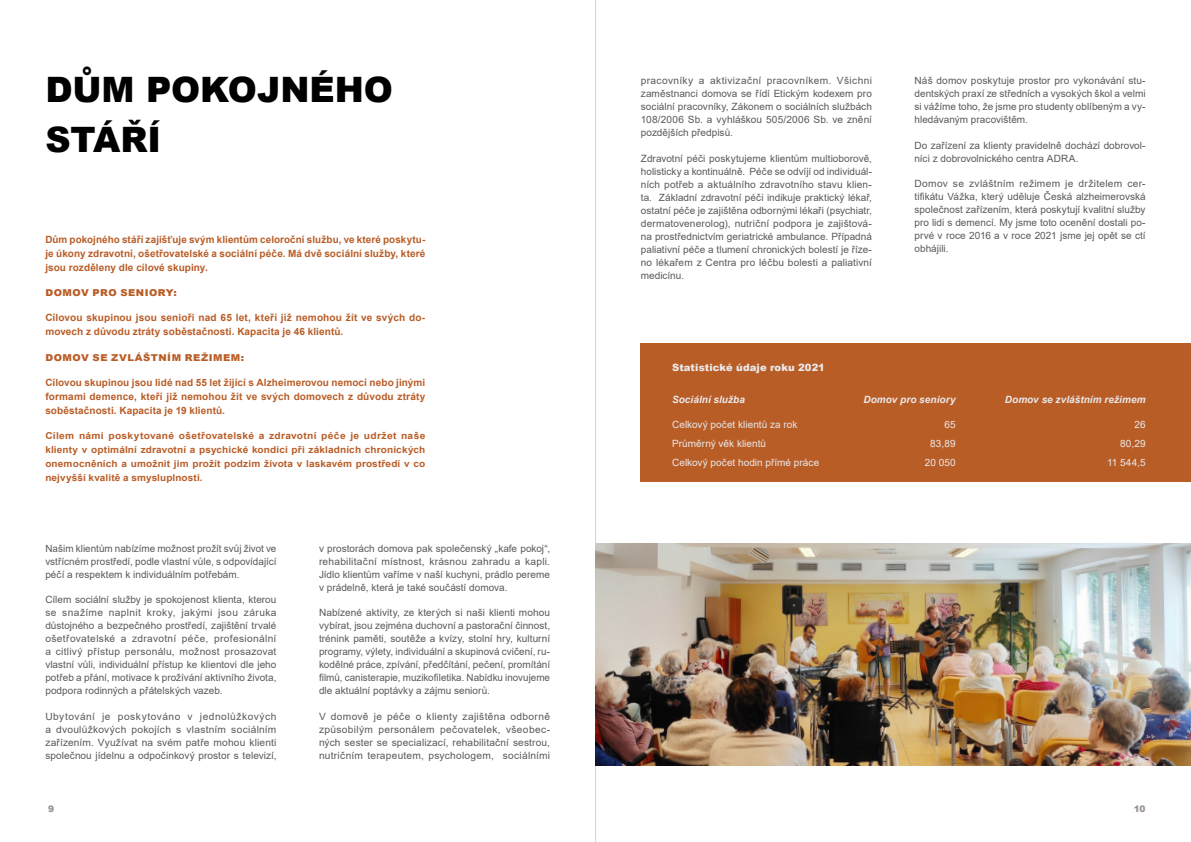
<style>
.page{position:relative;width:1191px;height:842px;background:#fff}
.page>*{position:absolute;margin:0;border:0;box-sizing:border-box;transform-origin:0 0}
.t1{font:900 35px/50.5px "Arial";letter-spacing:-.005em;color:#000}
.t2{font:10px/13px "Arial";letter-spacing:.005em;color:#58595b;text-align:justify}
.t3{font:700 10px/14px "Arial";letter-spacing:.01em;color:#b95d27;text-align:justify}
.t4{font:10px "Arial";letter-spacing:.005em;color:#e9e9ea}
.t5{font:italic 700 10px "Arial";letter-spacing:.005em;color:#e9e9ea}
.t6{font:10px "Arial";letter-spacing:.005em;color:#e6e7e8}
.t7{font:900 10px "Arial";letter-spacing:.01em;color:#e9e9ea}
.t8{font:700 9.5px/14px "Arial";letter-spacing:.01em;color:#b95d27;text-align:justify;scale:1.07 1}
.t9{font:900 9.5px "Arial";letter-spacing:.05em;color:#b95d27;scale:1.05 1}
.t10{font:900 9px "Arial";color:#98918f}
</style>
<div class="page">
<hr style="left:595px;top:0;width:1px;height:842px;background:#d1d3d4">
<img style="left:595px;top:544px;width:595px;height:221px">
<div style="left:641px;top:343px;width:550px;height:139px;background:#b95d27"></div>
<h1 class="t1" style="left:45px;top:63px;width:349px">DŮM POKOJNÉHO<br>STÁŘÍ</h1>
<p class="t3" style="left:45px;top:232px;width:381px">Dům pokojného stáří zajišťuje svým klientům celoroční službu, ve které poskytu&shy;je úkony zdravotní, ošetřovatelské a sociální péče. Má dvě sociální služby, které jsou rozděleny dle cílové skupiny.</p>
<p class="t9" style="left:46px;top:286px;width:126px">DOMOV PRO SENIORY:</p>
<p class="t3" style="left:45px;top:311px;width:381px">Cílovou skupinou jsou senioři nad 65 let, kteří již nemohou žít ve svých do&shy;movech z důvodu ztráty soběstačnosti. Kapacita je 46 klientů.</p>
<p class="t9" style="left:46px;top:350px;width:191px">DOMOV SE ZVLÁŠTNÍM REŽIMEM:</p>
<p class="t3" style="left:45px;top:376px;width:381px">Cílovou skupinou jsou lidé nad 55 let žijící s Alzheimerovou nemocí nebo jinými formami demence, kteří již nemohou žít ve svých domovech z důvodu ztráty soběstačnosti. Kapacita je 19 klientů.</p>
<p class="t8" style="left:45px;top:429px;width:356px">Cílem námi poskytované ošetřovatelské a zdravotní péče je udržet naše klienty v optimální zdravotní a psychické kondici při základních chronických onemocněních a umožnit jim prožít podzim života v laskavém prostředí v co nejvyšší kvalitě a smysluplnosti.</p>
<p class="t2" style="left:45px;top:542px;width:233px">Našim klientům nabízíme možnost prožít svůj život ve vstřícném prostředí, podle vlastní vůle, s odpovídající péčí a respektem k individuálním potřebám.</p>
<p class="t2" style="left:45px;top:593px;width:233px">Cílem sociální služby je spokojenost klienta, kterou se snažíme naplnit kroky, jakými jsou záruka důstojného a bezpečného prostředí, zajištění trvalé ošetřovatelské a zdravotní péče, profesionální a citlivý přístup personálu, možnost prosazovat vlastní vůli, individuální přístup ke klientovi dle jeho potřeb a přání, motivace k prožívání aktivního života, podpora rodinných a přátelských vazeb.</p>
<p class="t2" style="left:45px;top:710px;width:233px">Ubytování je poskytováno v jednolůžkových a dvoulůžkových pokojích s vlastním sociálním zařízením. Využívat na svém patře mohou klienti společnou jídelnu a odpočinkový prostor s televizí,</p>
<p class="t2" style="left:319px;top:542px;width:233px">v prostorách domova pak společenský „kafe pokoj“, rehabilitační místnost, krásnou zahradu a kapli.<br>Jídlo klientům vaříme v naší kuchyni, prádlo pereme v prádelně, která je také součástí domova.</p>
<p class="t2" style="left:319px;top:606px;width:233px">Nabízené aktivity, ze kterých si naši klienti mohou vybírat, jsou zejména duchovní a pastorační činnost, trénink paměti, soutěže a kvízy, stolní hry, kulturní programy, výlety, individuální a skupinová cvičení, ru&shy;kodělné práce, zpívání, předčítání, pečení, promítání filmů, canisterapie, muzikofiletika. Nabídku inovujeme dle aktuální poptávky a zájmu seniorů.</p>
<p class="t2" style="left:319px;top:710px;width:233px">V domově je péče o klienty zajištěna odborně způsobilým personálem pečovatelek, všeobec&shy;ných sester se specializací, rehabilitační sestrou, nutričním terapeutem, psychologem, sociálními</p>
<p class="t2" style="left:641px;top:74px;width:233px">pracovníky a aktivizační pracovníkem. Všichni zaměstnanci domova se řídí Etickým kodexem pro sociální pracovníky, Zákonem o sociálních službách 108/2006 Sb. a vyhláškou 505/2006 Sb. ve znění pozdějších předpisů.</p>
<p class="t2" style="left:641px;top:151px;width:233px">Zdravotní péči poskytujeme klientům multioborově, holisticky a kontinuálně. Péče se odvíjí od individuál&shy;ních potřeb a aktuálního zdravotního stavu klien&shy;ta. Základní zdravotní péči indikuje praktický lékař, ostatní péče je zajištěna odbornými lékaři (psychiatr, dermatovenerolog), nutriční podpora je zajištová&shy;na prostřednictvím geriatrické ambulance. Případná paliativní péče a tlumení chronických bolestí je říze&shy;no lékařem z Centra pro léčbu bolesti a paliativní medicínu.</p>
<p class="t7" style="left:672px;top:360px;width:154px">Statistické údaje roku 2021</p>
<p class="t2" style="left:914px;top:74px;width:233px">Náš domov poskytuje prostor pro vykonávání stu&shy;dentských praxí ze středních a vysokých škol a velmi si vážíme toho, že jsme pro studenty oblíbeným a vy&shy;hledávaným pracovištěm.</p>
<p class="t2" style="left:914px;top:139px;width:233px">Do zařízení za klienty pravidelně dochází dobrovol&shy;níci z dobrovolnického centra ADRA.</p>
<p class="t2" style="left:914px;top:177px;width:233px">Domov se zvláštním režimem je držitelem cer&shy;tifikátu Vážka, který uděluje Česká alzheimerovská společnost zařízením, která poskytují kvalitní služby pro lidi s demencí. My jsme toto ocenění dostali po&shy;prvé v roce 2016 a v roce 2021 jsme jej opět se ctí obhájili.</p>
<p class="t5" style="left:672px;top:392px;width:74px">Sociální služba</p>
<p class="t5" style="left:1005px;top:392px;width:142px">Domov se zvláštním režimem</p>
<p class="t5" style="left:863px;top:392px;width:94px">Domov pro seniory</p>
<p class="t6" style="left:672px;top:417px;width:127px">Celkový počet klientů za rok</p>
<p class="t4" style="left:944px;top:417px;width:13px">65</p>
<p class="t4" style="left:1134px;top:417px;width:13px">26</p>
<p class="t4" style="left:672px;top:436px;width:95px">Průměrný věk klientů</p>
<p class="t4" style="left:930px;top:436px;width:27px">83,89</p>
<p class="t4" style="left:1120px;top:436px;width:27px">80,29</p>
<p class="t4" style="left:672px;top:455px;width:149px">Celkový počet hodin přímé práce</p>
<p class="t4" style="left:924px;top:455px;width:32px">20 050</p>
<p class="t4" style="left:1107px;top:455px;width:40px">11 544,5</p>
<p class="t10" style="left:48px;top:804px;width:8px">9</p>
<p class="t10" style="left:1133px;top:804px;width:13px">10</p>
</div>
